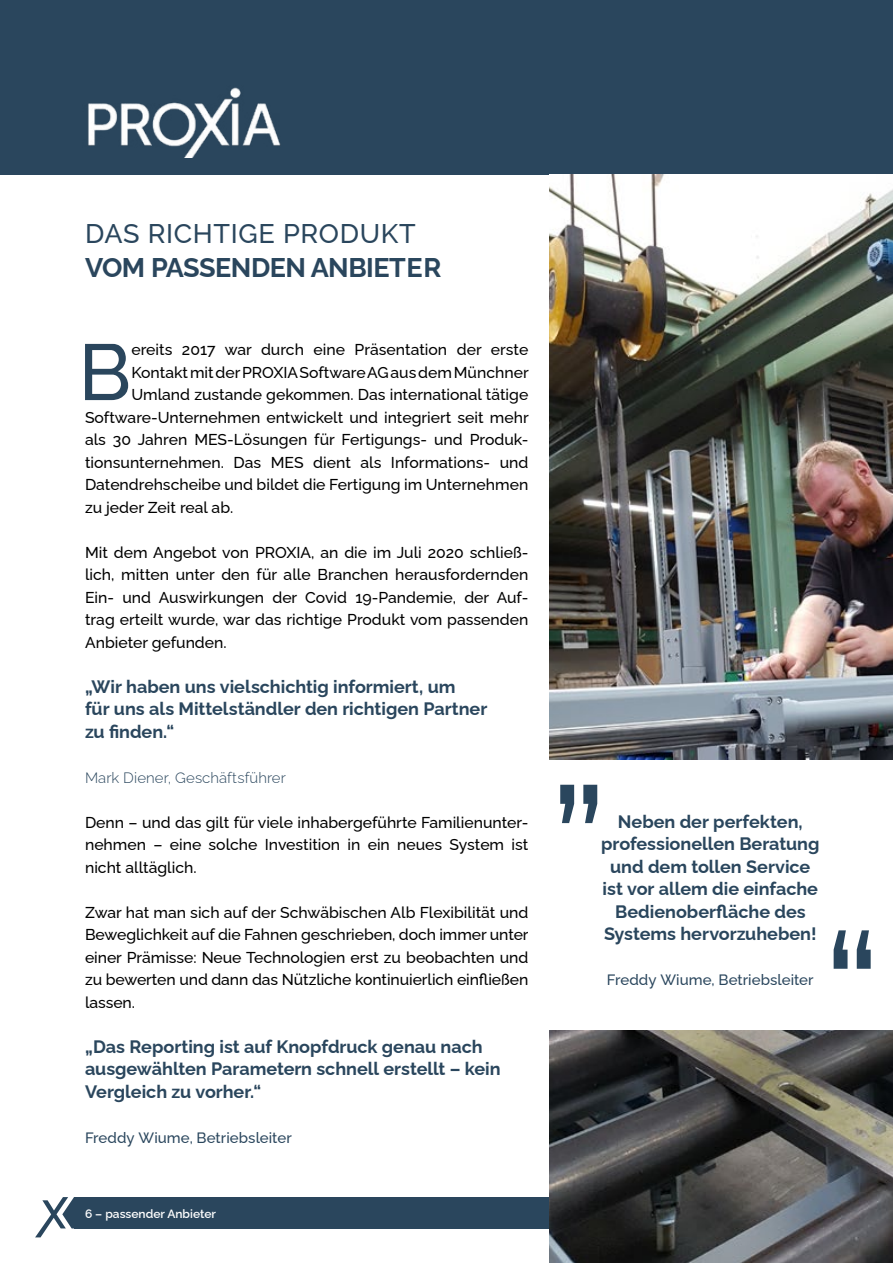
<style>
.page{position:relative;width:893px;height:1263px;background:#fff}
.page>*{position:absolute;margin:0;border:0;box-sizing:border-box;transform-origin:0 0}
.t1{font:500 79.2px "Raleway";color:#2a465d}
.t2{font:100 27px "Raleway";letter-spacing:-.02em;color:#2a465d}
.t3{font:500 27px "Raleway";letter-spacing:.025em;color:#2a465d}
.t4{font:100 18px/22.5px "Raleway";color:#2a465d}
.t5{font:500 15.75px/22.5px "Raleway";color:#000;text-align:justify}
.t6{font:500 15px "Raleway";letter-spacing:.005em;color:#2a465d}
.t7{font:100 15px "Raleway";letter-spacing:.005em;color:#2a465d}
.t8{font:600 12px "Raleway";color:#fff}
</style>
<div class="page">
<svg style="left:35px;top:1197px;width:80px;height:40px"></svg>
<div style="left:75px;top:1197px;width:818px;height:31px;background:#2a465d"></div>
<div style="left:0;top:0;width:893px;height:175px;background:#2a465d"></div>
<img style="left:88px;top:87px;width:193px;height:71px">
<img style="left:550px;top:175px;width:343px;height:1088px">
<div style="left:528px;top:760px;width:365px;height:270px;background:#fff"></div>
<svg style="left:560px;top:785px;width:37px;height:38px"></svg>
<svg style="left:834px;top:930px;width:37px;height:39px"></svg>
<h2 class="t3" style="left:85px;top:211px;width:332px">DAS RICHTIGE PRODUKT</h2>
<h2 class="t2" style="left:85px;top:246px;width:358px">VOM PASSENDEN ANBIETER</h2>
<h1 class="t1" style="left:78px;top:309px;width:55px">B</h1>
<p class="t5" style="left:131px;top:336px;width:398px">ereits 2017 war durch eine Präsentation der erste</p>
<p class="t5" style="left:131px;top:359px;width:399px">Kontakt mit der PROXIA Software AG aus dem Münchner</p>
<p class="t5" style="left:131px;top:381px;width:398px">Umland zustande gekommen. Das international tätige</p>
<p class="t5" style="left:85px;top:404px;width:445px">Software-Unternehmen entwickelt und integriert seit mehr</p>
<p class="t5" style="left:85px;top:427px;width:445px">als 30 Jahren MES-Lösungen für Fertigungs- und Produk-</p>
<p class="t5" style="left:85px;top:449px;width:445px">tionsunternehmen. Das MES dient als Informations- und</p>
<p class="t5" style="left:85px;top:472px;width:445px">Datendrehscheibe und bildet die Fertigung im Unternehmen</p>
<p class="t5" style="left:85px;top:494px;width:150px">zu jeder Zeit real ab.</p>
<p class="t5" style="left:85px;top:539px;width:445px">Mit dem Angebot von PROXIA, an die im Juli 2020 schließ&shy;lich, mitten unter den für alle Branchen herausfordernden Ein- und Auswirkungen der Covid 19-Pandemie, der Auf&shy;trag erteilt wurde, war das richtige Produkt vom passenden Anbieter gefunden.</p>
<p class="t4" style="left:85px;top:673px;width:404px">„Wir haben uns vielschichtig informiert, um<br>für uns als Mittelständler den richtigen Partner zu finden.“</p>
<p class="t7" style="left:85px;top:765px;width:202px">Mark Diener, Geschäftsführer</p>
<p class="t5" style="left:85px;top:809px;width:445px;text-align:left">Denn – und das gilt für viele inhabergeführte Familienunter&shy;nehmen – eine solche Investition in ein neues System ist nicht alltäglich.</p>
<p class="t5" style="left:85px;top:899px;width:445px">Zwar hat man sich auf der Schwäbischen Alb Flexibilität und Beweglichkeit auf die Fahnen geschrieben, doch immer unter einer Prämisse: Neue Technologien erst zu beobachten und zu bewerten und dann das Nützliche kontinuierlich einfließen lassen.</p>
<p class="t4" style="left:85px;top:1033px;width:417px">„Das Reporting ist auf Knopfdruck genau nach ausgewählten Parametern schnell erstellt – kein<br>Vergleich zu vorher.“</p>
<p class="t6" style="left:85px;top:1125px;width:208px">Freddy Wiume, Betriebsleiter</p>
<p class="t8" style="left:85px;top:1204px;width:133px">6 – passender Anbieter</p>
<p class="t4" style="left:601px;top:808px;width:220px;text-align:center">Neben der perfekten, professionellen Beratung und dem tollen Service ist vor allem die einfache<br>Bedienoberfläche des<br>Systems hervorzuheben!</p>
<p class="t6" style="left:607px;top:968px;width:208px">Freddy Wiume, Betriebsleiter</p>
</div>
